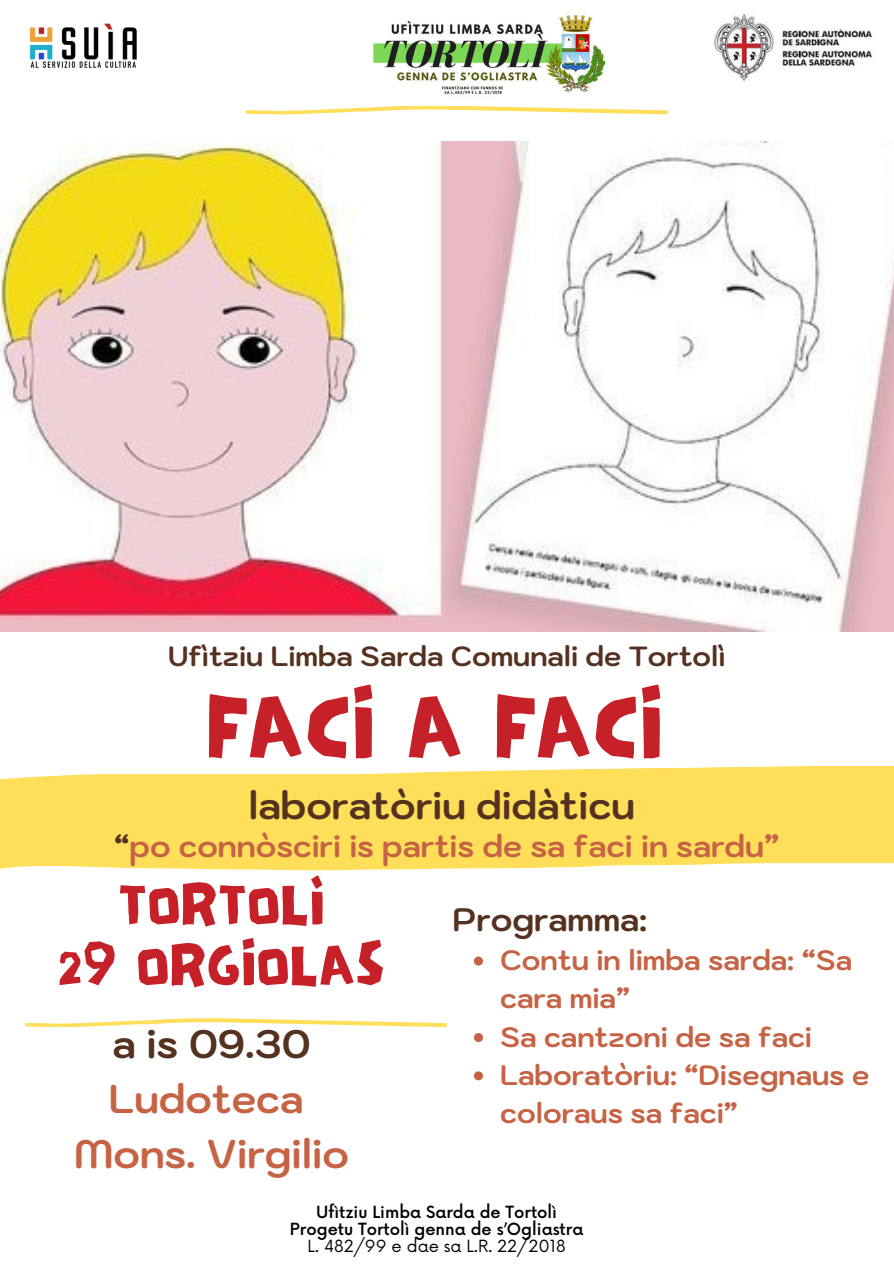
<style>
.page{position:relative;width:894px;height:1264px;background:#fff}
.page>*{position:absolute;margin:0;border:0;box-sizing:border-box;transform-origin:0 0}
.t1{font:100.65px "NF PAGKAKI Regular";color:#c62129}
.t2{font:64.5px/60.8px "NF PAGKAKI Regular";color:#c62129;text-align:center}
.t3{font:700 39.75px/55.2px "Kodchasan";color:#c66344;text-align:center}
.t4{font:700 38.25px "Kodchasan";color:#54321f}
.t5{font:700 32.55px "Kodchasan";color:#54321f}
.t6{font:700 30.75px "Kodchasan";color:#c66344}
.t7{font:700 28.05px/38.2px "Kodchasan";color:#c66344}
.t8{font:700 27.75px "Kodchasan";color:#54321f}
.t9{font:500 16.35px "Now";color:#010101}
.t10{font:16.35px "Now";color:#010101}
.s1{color:#54321f}
</style>
<div class="page">
<svg style="left:0;top:765px;width:893px;height:106px;background:#ffe169"></svg>
<svg style="left:25px;top:1018px;width:422px;height:10px"></svg>
<img style="left:714px;top:14px;width:159px;height:67px">
<img style="left:0;top:142px;width:893px;height:489px">
<svg style="left:474px;top:956px;width:9px;height:9px"></svg>
<svg style="left:474px;top:1033px;width:9px;height:9px"></svg>
<svg style="left:474px;top:1071px;width:9px;height:9px"></svg>
<svg style="left:245px;top:106px;width:422px;height:9px"></svg>
<img style="left:373px;top:15px;width:233px;height:80px">
<img style="left:29px;top:23px;width:108px;height:45px">
<h1 class="t8" style="left:168px;top:637px;width:558px">Ufìtziu Limba Sarda Comunali de Tortolì</h1>
<p class="t1" style="left:206px;top:664px;width:459px">FACI A FACI</p>
<h5 class="t4" style="left:248px;top:779px;width:388px">laboratòriu didàticu</h5>
<h5 class="t6" style="left:114px;top:825px;width:666px"><span class="s1">“</span>po connòsciri is partis de sa faci in sardu”</h5>
<p class="t2" style="left:57px;top:871px;width:329px">TORTOLÌ<br>29 ORGIOLAS</p>
<p class="t3" style="left:74px;top:1015px;width:276px"><span class="s1">a is 09.30<br></span>Ludoteca<br>Mons. Virgilio</p>
<p class="t5" style="left:452px;top:897px;width:196px">Programma:</p>
<h4 class="t7" style="left:500px;top:940px;width:353px">Contu in limba sarda: “Sa cara mia”</h4>
<h2 class="t7" style="left:500px;top:1016px;width:313px">Sa cantzoni de sa faci</h2>
<h4 class="t7" style="left:500px;top:1055px;width:370px">Laboratòriu: “Disegnaus e coloraus sa faci”</h4>
<p class="t9" style="left:316px;top:1203px;width:242px">Ufìtziu Limba Sarda de Tortolì</p>
<p class="t9" style="left:290px;top:1220px;width:295px">Progetu Tortolì genna de s’Ogliastra</p>
<h3 class="t10" style="left:307px;top:1237px;width:259px">L. 482/99 e dae sa L.R. 22/2018</h3>
</div>
